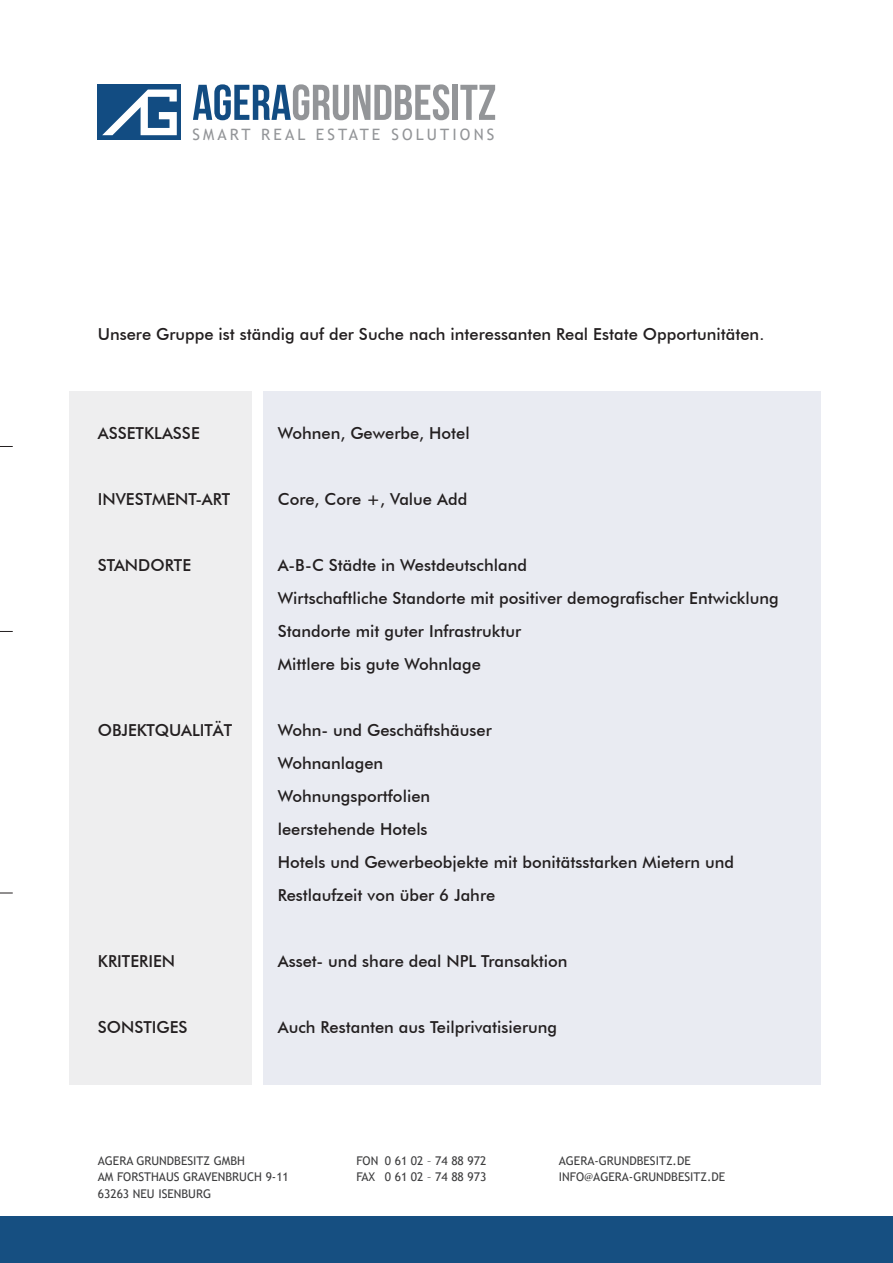
<style>
.page{position:relative;width:893px;height:1263px;background:#fff}
.page>*{position:absolute;margin:0;border:0;box-sizing:border-box;transform-origin:0 0}
.t1{font:700 50.1px "Bebas Neue";color:#939598}
.t2{font:500 16.5px/33px "Futura BT";color:#231f20}
.t3{font:15.75px "Trebuchet MS";letter-spacing:.2em;color:#939598}
.t4{font:12px/16.5px "Trebuchet MS";color:#3e3e3f}
.s1{color:#124c82}
.s2{font-family:"Minion Pro"}
</style>
<div class="page">
<svg style="left:0;top:446px;width:13px;height:1px"></svg>
<svg style="left:0;top:631px;width:13px;height:1px"></svg>
<svg style="left:0;top:893px;width:13px;height:1px"></svg>
<div style="left:69px;top:391px;width:183px;height:693px;background:#eeeeef"></div>
<div style="left:264px;top:391px;width:557px;height:693px;background:#e9ebf2"></div>
<div style="left:98px;top:85px;width:83px;height:55px;background:#124c82"></div>
<svg style="left:102px;top:90px;width:75px;height:45px"></svg>
<div style="left:0;top:1216px;width:893px;height:47px;background:#164f81"></div>
<h1 class="t1" style="left:192px;top:75px;width:305px"><span class="s1">AGERA</span>GRUNDBESITZ</h1>
<p class="t3" style="left:192px;top:125px;width:304px">SMART REAL ESTATE SOLUTIONS</p>
<p class="t2" style="left:98px;top:317px;width:668px">Unsere Gruppe ist ständig auf der Suche nach interessanten Real Estate Opportunitäten.</p>
<p class="t2" style="left:98px;top:416px;width:104px">ASSETKLASSE</p>
<p class="t2" style="left:278px;top:416px;width:193px">Wohnen, Gewerbe, Hotel</p>
<p class="t2" style="left:98px;top:482px;width:134px">INVESTMENT-ART</p>
<p class="t2" style="left:278px;top:482px;width:191px">Core, Core +, Value Add</p>
<p class="t2" style="left:98px;top:548px;width:95px">STANDORTE</p>
<p class="t2" style="left:278px;top:548px;width:502px">A-B-C Städte in Westdeutschland<br>Wirtschaftliche Standorte mit positiver demografischer Entwicklung Standorte mit guter Infrastruktur<br>Mittlere bis gute Wohnlage</p>
<p class="t2" style="left:98px;top:713px;width:136px">OBJEKTQUALITÄT</p>
<p class="t2" style="left:278px;top:713px;width:458px">Wohn- und Geschäftshäuser<br>Wohnanlagen<br>Wohnungsportfolien<br>leerstehende Hotels<br>Hotels und Gewerbeobjekte mit bonitätsstarken Mietern und<br>Restlaufzeit von über 6 Jahre</p>
<p class="t2" style="left:98px;top:944px;width:79px">KRITERIEN</p>
<p class="t2" style="left:278px;top:944px;width:291px">Asset- und share deal NPL Transaktion</p>
<p class="t2" style="left:98px;top:1010px;width:91px">SONSTIGES</p>
<p class="t2" style="left:278px;top:1010px;width:281px">Auch Restanten aus Teilprivatisierung</p>
<p class="t4" style="left:98px;top:1152px;width:193px">AGERA GRUNDBESITZ GMBH<br>AM FORSTHAUS GRAVENBRUCH 9-11<br>63263 NEU ISENBURG</p>
<p class="t4" style="left:356px;top:1152px;width:132px">FON 0 61 02 – 74 88 972<br>FAX 0 61 02 – 74 88 973</p>
<p class="t4" style="left:559px;top:1152px;width:168px">AGERA-GRUNDBESITZ.DE<br>INFO<span class="s2">@</span>AGERA-GRUNDBESITZ.DE</p>
</div>
